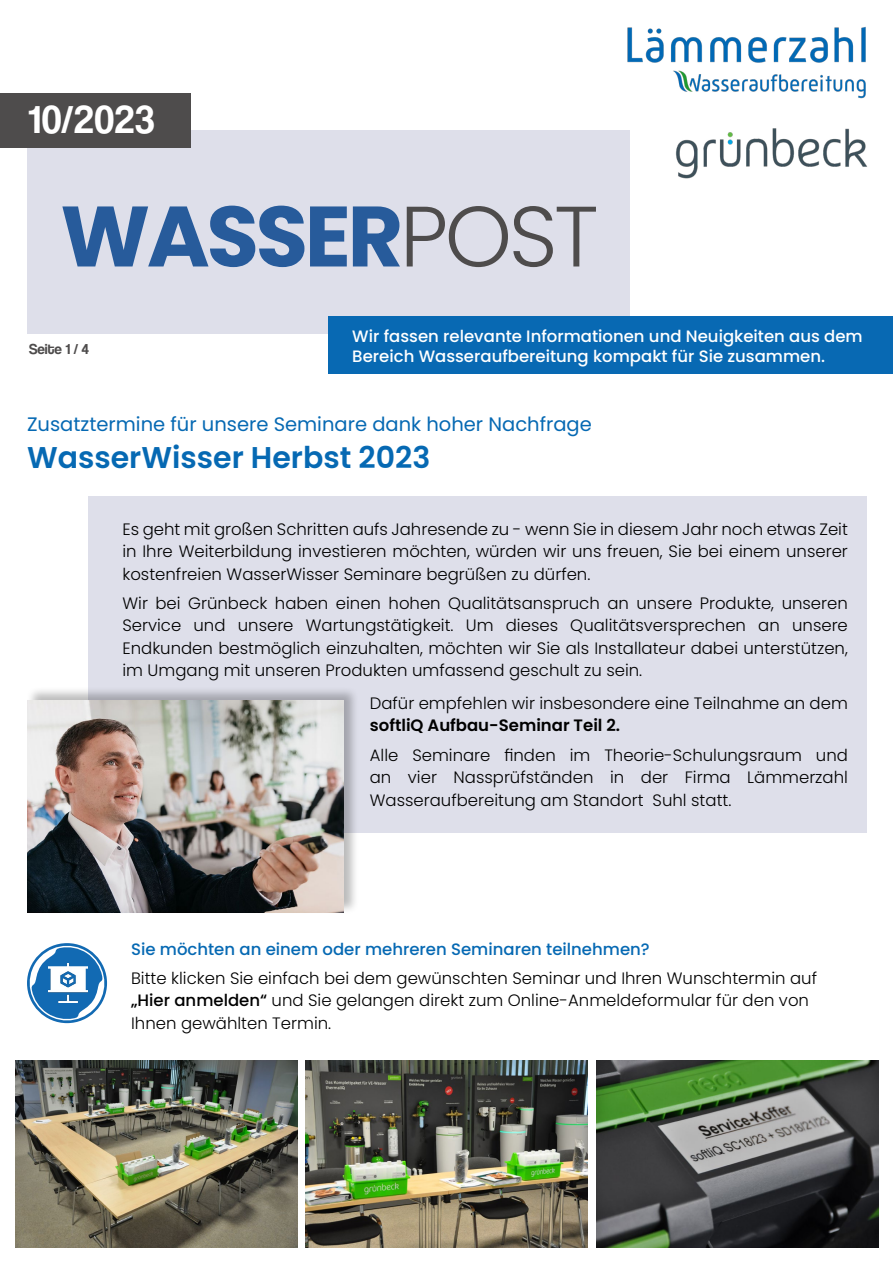
<style>
.page{position:relative;width:893px;height:1263px;background:#fff}
.page>*{position:absolute;margin:0;border:0;box-sizing:border-box;transform-origin:0 0}
.t1{font:700 85.5px "Poppins";letter-spacing:-.04em;color:#275b9b}
.t2{font:40.5px "Coolvetica Rg";letter-spacing:.03em;color:#fff}
.t3{font:600 30px "Poppins";color:#0669b3}
.t4{font:19.5px "Poppins";color:#0669b3}
.t5{font:300 16.5px/22.5px "Poppins";color:#000;text-align:justify}
.t6{font:500 16.5px/19.8px "Poppins";color:#fff}
.t7{font:500 16.5px "Poppins";color:#0669b3}
.t8{font:600 16.5px "Poppins";color:#000}
.t9{font:15px "Coolvetica Rg";color:#4e4c4c}
.s1{font-weight:300;color:#4e4c4c}
.s2{font-weight:500}
</style>
<div class="page">
<div style="left:89px;top:496px;width:778px;height:337px;background:#dedfea"></div>
<img style="left:15px;top:1060px;width:283px;height:187px">
<svg style="left:27px;top:943px;width:80px;height:81px"></svg>
<img style="left:49px;top:964px;width:38px;height:38px">
<img style="left:305px;top:1060px;width:283px;height:187px">
<img style="left:597px;top:1060px;width:282px;height:187px">
<img style="left:627px;top:26px;width:239px;height:73px">
<img style="left:676px;top:128px;width:192px;height:51px">
<div style="left:27px;top:130px;width:602px;height:204px;background:#dedfea"></div>
<div style="left:328px;top:316px;width:565px;height:58px;background:#0869b3"></div>
<div style="left:26px;top:686px;width:333px;height:229px;background:#000;opacity:.27"></div>
<img style="left:27px;top:700px;width:316px;height:212px">
<div style="left:0;top:94px;width:191px;height:54px;background:#4e4c4c"></div>
<h2 class="t2" style="left:29px;top:96px;width:127px">10/2023</h2>
<h1 class="t1" style="left:60px;top:187px;width:540px">WASSER<span class="s1">POST</span></h1>
<p class="t9" style="left:29px;top:340px;width:61px">Seite 1 / 4</p>
<p class="t6" style="left:352px;top:326px;width:512px">Wir fassen relevante Informationen und Neuigkeiten aus dem<br>Bereich Wasseraufbereitung kompakt für Sie zusammen.</p>
<p class="t4" style="left:27px;top:413px;width:566px">Zusatztermine für unsere Seminare dank hoher Nachfrage</p>
<h3 class="t3" style="left:27px;top:441px;width:405px">WasserWisser Herbst 2023</h3>
<p class="t5" style="left:122px;top:518px;width:727px">Es geht mit großen Schritten aufs Jahresende zu - wenn Sie in diesem Jahr noch etwas Zeit in Ihre Weiterbildung investieren möchten, würden wir uns freuen, Sie bei einem unserer kostenfreien WasserWisser Seminare begrüßen zu dürfen.</p>
<p class="t5" style="left:122px;top:592px;width:727px">Wir bei Grünbeck haben einen hohen Qualitätsanspruch an unsere Produkte, unseren Service und unsere Wartungstätigkeit. Um dieses Qualitätsversprechen an unsere Endkunden bestmöglich einzuhalten, möchten wir Sie als Installateur dabei unterstützen, im Umgang mit unseren Produkten umfassend geschult zu sein.</p>
<p class="t5" style="left:370px;top:692px;width:480px">Dafür empfehlen wir insbesondere eine Teilnahme an dem</p>
<p class="t8" style="left:370px;top:716px;width:252px">softliQ Aufbau-Seminar Teil 2.</p>
<p class="t5" style="left:370px;top:744px;width:480px">Alle Seminare finden im Theorie-Schulungsraum und an vier Nassprüfständen in der Firma Lämmerzahl Wasseraufbereitung am Standort Suhl statt.</p>
<p class="t7" style="left:131px;top:939px;width:520px">Sie möchten an einem oder mehreren Seminaren teilnehmen?</p>
<p class="t5" style="left:131px;top:967px;width:687px;text-align:left">Bitte klicken Sie einfach bei dem gewünschten Seminar und Ihren Wunschtermin auf <span class="s2">„Hier anmelden“</span> und Sie gelangen direkt zum Online-Anmeldeformular für den von<br>Ihnen gewählten Termin.</p>
</div>
